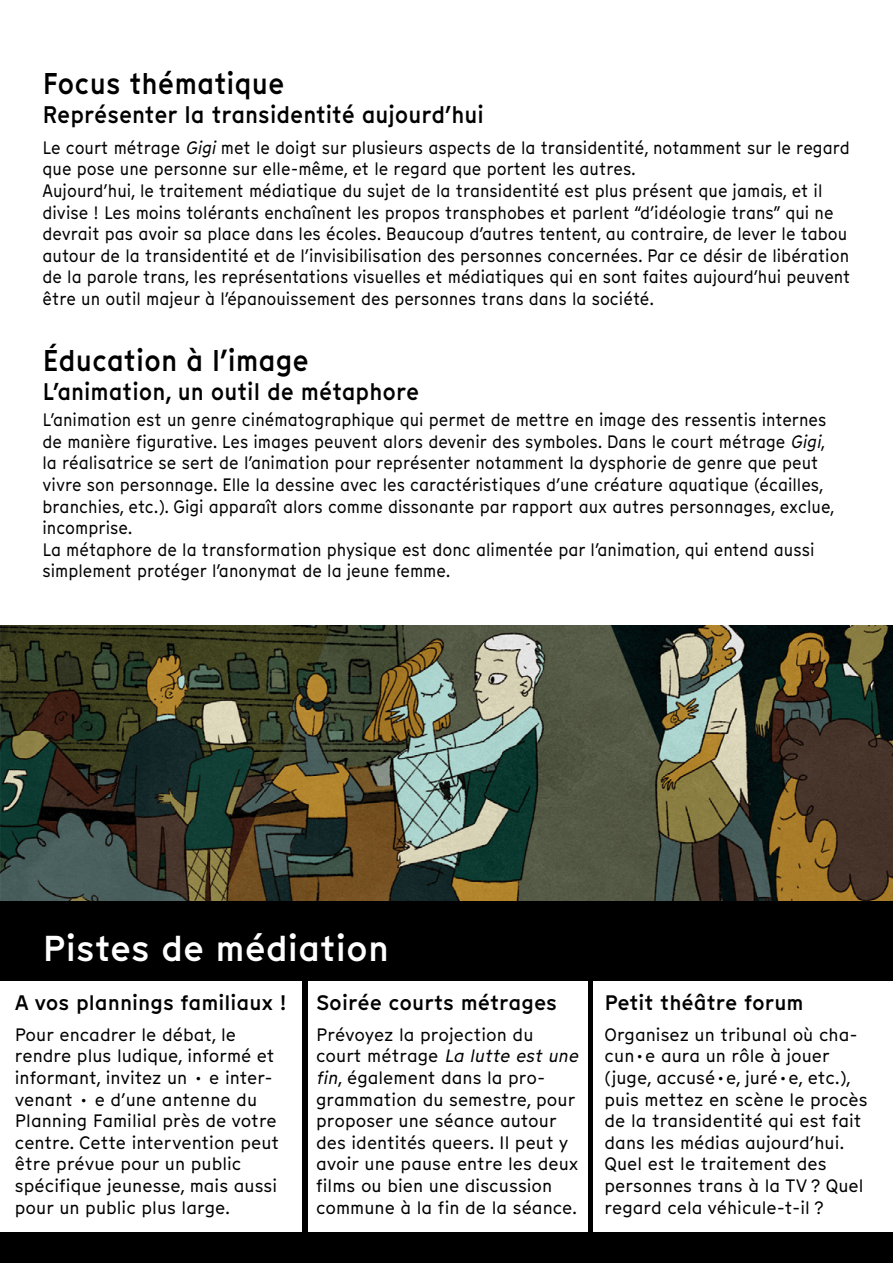
<style>
.page{position:relative;width:893px;height:1263px;background:#fff}
.page>*{position:absolute;margin:0;border:0;box-sizing:border-box;transform-origin:0 0}
.t1{font:500 36px "Munken Sans";color:#fff}
.t2{font:500 30px "Munken Sans";color:#000;scale:.94 1}
.t3{font:500 24px "Munken Sans";color:#000;scale:.94 1}
.t4{font:500 21px "Munken Sans";color:#000}
.t5{font:18px/21.6px "Munken Sans";color:#000;scale:.94 1}
.t6{font:18px/21.6px "Munken Sans";color:#000}
.s1{font-style:italic}
</style>
<div class="page">
<div style="left:0;top:900px;width:893px;height:363px;background:#000"></div>
<img style="left:0;top:625px;width:893px;height:275px">
<div style="left:0;top:981px;width:302px;height:251px;background:#fff"></div>
<div style="left:594px;top:981px;width:299px;height:251px;background:#fff"></div>
<div style="left:308px;top:981px;width:279px;height:251px;background:#fff"></div>
<h2 class="t2" style="left:43px;top:62px;width:259px">Focus thématique</h2>
<h3 class="t3" style="left:43px;top:98px;width:471px">Représenter la transidentité aujourd’hui</h3>
<p class="t5" style="left:43px;top:136px;width:861px">Le court métrage <span class="s1">Gigi</span> met le doigt sur plusieurs aspects de la transidentité, notamment sur le regard que pose une personne sur elle-même, et le regard que portent les autres.<br>Aujourd’hui, le traitement médiatique du sujet de la transidentité est plus présent que jamais, et il divise ! Les moins tolérants enchaînent les propos transphobes et parlent “d’idéologie trans” qui ne devrait pas avoir sa place dans les écoles. Beaucoup d’autres tentent, au contraire, de lever le tabou autour de la transidentité et de l’invisibilisation des personnes concernées. Par ce désir de libération de la parole trans, les représentations visuelles et médiatiques qui en sont faites aujourd’hui peuvent être un outil majeur à l’épanouissement des personnes trans dans la société.</p>
<h2 class="t2" style="left:43px;top:339px;width:285px">Éducation à l’image</h2>
<h3 class="t3" style="left:43px;top:374px;width:402px">L’animation, un outil de métaphore</h3>
<p class="t5" style="left:43px;top:408px;width:844px">L’animation est un genre cinématographique qui permet de mettre en image des ressentis internes de manière figurative. Les images peuvent alors devenir des symboles. Dans le court métrage <span class="s1">Gigi</span>, la réalisatrice se sert de l’animation pour représenter notamment la dysphorie de genre que peut vivre son personnage. Elle la dessine avec les caractéristiques d’une créature aquatique (écailles, branchies, etc.). Gigi apparaît alors comme dissonante par rapport aux autres personnages, exclue, incomprise.<br>La métaphore de la transformation physique est donc alimentée par l’animation, qui entend aussi simplement protéger l’anonymat de la jeune femme.</p>
<h1 class="t1" style="left:43px;top:923px;width:348px">Pistes de médiation</h1>
<p class="t4" style="left:604px;top:987px;width:201px">Petit théâtre forum</p>
<p class="t4" style="left:15px;top:987px;width:273px">A vos plannings familiaux !</p>
<p class="t4" style="left:316px;top:987px;width:243px">Soirée courts métrages</p>
<p class="t6" style="left:316px;top:1023px;width:268px">Prévoyez la projection du court métrage <span class="s1">La lutte est une fin</span>, également dans la pro&shy;grammation du semestre, pour proposer une séance autour des identités queers. Il peut y avoir une pause entre les deux films ou bien une discussion commune à la fin de la séance.</p>
<p class="t6" style="left:604px;top:1023px;width:265px">Organisez un tribunal où cha&shy;cun·e aura un rôle à jouer (juge, accusé·e, juré·e, etc.), puis mettez en scène le procès de la transidentité qui est fait dans les médias aujourd’hui.<br>Quel est le traitement des personnes trans à la TV ? Quel regard cela véhicule-t-il ?</p>
<p class="t6" style="left:15px;top:1023px;width:266px">Pour encadrer le débat, le rendre plus ludique, informé et informant, invitez un · e inter&shy;venant · e d’une antenne du<br>Planning Familial près de votre centre. Cette intervention peut être prévue pour un public spécifique jeunesse, mais aussi pour un public plus large.</p>
</div>
